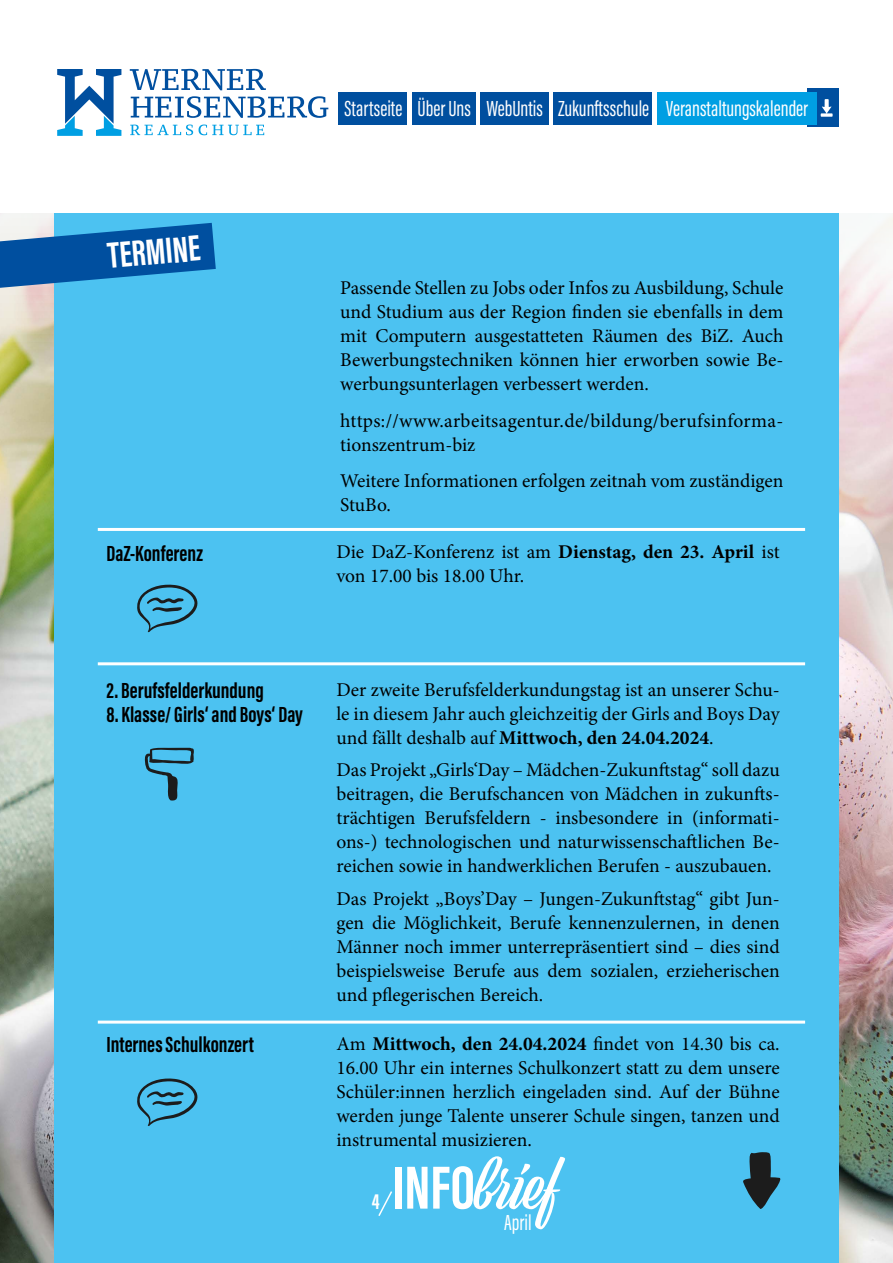
<style>
.page{position:relative;width:893px;height:1263px;background:#fff}
.page>*{position:absolute;margin:0;border:0;box-sizing:border-box;transform-origin:0 0}
.t1{font:62.7px "Viktor Script";color:#fff}
.t2{font:700 37.5px "Acumin Pro Extra Cond";color:#fff}
.t3{font:700 22.5px "Acumin Pro Extra Cond";color:#000}
.t4{font:22.5px "Acumin Pro Extra Cond";color:#fff}
.t5{font:700 22.5px "Acumin Pro Extra Cond";color:#fff}
.t6{font:19.5px/24px "Minion Pro";color:#000;text-align:justify}
.s1{font-weight:700}
.s2{font-family:"Acumin Pro Extra Cond";font-weight:700}
</style>
<div class="page">
<img style="left:0;top:213px;width:893px;height:1050px">
<div style="left:54px;top:182px;width:785px;height:1081px;background:#4cc2f1"></div>
<svg style="left:0;top:223px;width:216px;height:65px"></svg>
<div style="left:0;top:0;width:893px;height:213px;background:#fff"></div>
<hr style="left:98px;top:662px;width:707px;height:3px;background:#fff">
<hr style="left:98px;top:1020px;width:707px;height:3px;background:#fff">
<hr style="left:98px;top:528px;width:707px;height:3px;background:#fff">
<svg style="left:743px;top:1152px;width:37px;height:57px"></svg>
<svg style="left:137px;top:584px;width:61px;height:48px"></svg>
<svg style="left:137px;top:1078px;width:61px;height:48px"></svg>
<svg style="left:145px;top:747px;width:49px;height:54px"></svg>
<svg style="left:378px;top:1191px;width:14px;height:25px"></svg>
<svg style="left:130px;top:69px;width:136px;height:21px"></svg>
<svg style="left:131px;top:96px;width:197px;height:22px"></svg>
<svg style="left:130px;top:125px;width:63px;height:10px"></svg>
<svg style="left:199px;top:125px;width:65px;height:10px"></svg>
<svg style="left:57px;top:69px;width:64px;height:67px"></svg>
<div style="left:339px;top:92px;width:68px;height:32px;background:#004f9f"></div>
<div style="left:481px;top:92px;width:68px;height:32px;background:#004f9f"></div>
<div style="left:412px;top:92px;width:64px;height:32px;background:#004f9f"></div>
<div style="left:553px;top:92px;width:99px;height:32px;background:#004f9f"></div>
<div style="left:808px;top:89px;width:31px;height:38px;background:#004f9f"></div>
<svg style="left:821px;top:99px;width:12px;height:18px"></svg>
<div style="left:657px;top:92px;width:159px;height:32px;background:#009fe3"></div>
<p class="t4" style="left:344px;top:95px;width:465px">Startseite Über Uns WebUntis Zukunftsschule Veranstaltungskalender</p>
<h2 class="t2" style="left:106px;top:233px;width:94px;rotate:-5deg">TERMINE</h2>
<p class="t3" style="left:107px;top:539px;width:98px">DaZ-Konferenz</p>
<p class="t6" style="left:340px;top:276px;width:445px">Passende Stellen zu Jobs oder Infos zu Ausbildung, Schule und Studium aus der Region finden sie ebenfalls in dem mit Computern ausgestatteten Räumen des BiZ. Auch Bewerbungstechniken können hier erworben sowie Be&shy;werbungsunterlagen verbessert werden.</p>
<p class="t6" style="left:340px;top:408px;width:445px">https://www.arbeitsagentur.de/bildung/berufsinforma&shy;tionszentrum-biz</p>
<p class="t6" style="left:340px;top:469px;width:445px">Weitere Informationen erfolgen zeitnah vom zuständigen<br>StuBo.</p>
<p class="t6" style="left:336px;top:540px;width:445px">Die DaZ-Konferenz ist am <span class="s1">Dienstag, den 23. April</span> ist von 17.00 bis 18.00 Uhr.</p>
<p class="t3" style="left:107px;top:677px;width:159px">2. Berufsfelderkundung</p>
<p class="t3" style="left:107px;top:701px;width:198px">8. Klasse/ Girls‘ and Boys‘ Day</p>
<p class="t3" style="left:107px;top:1031px;width:149px">Internes Schulkonzert</p>
<p class="t6" style="left:336px;top:678px;width:445px">Der zweite Berufsfelderkundungstag ist an unserer Schu&shy;le in diesem Jahr auch gleichzeitig der Girls and Boys Day und fällt deshalb auf <span class="s1">Mittwoch, den 24.04.2024</span>.</p>
<p class="t6" style="left:336px;top:758px;width:445px">Das Projekt „Girls‘Day – Mädchen-Zukunftstag“ soll dazu beitragen, die Berufschancen von Mädchen in zukunfts&shy;trächtigen Berufsfeldern - insbesondere in (informati&shy;ons-) technologischen und naturwissenschaftlichen Be&shy;reichen sowie in handwerklichen Berufen - auszubauen.</p>
<p class="t6" style="left:336px;top:887px;width:445px">Das Projekt „Boys’Day – Jungen-Zukunftstag“ gibt Jun&shy;gen die Möglichkeit, Berufe kennenzulernen, in denen Männer noch immer unterrepräsentiert sind – dies sind beispielsweise Berufe aus dem sozialen, erzieherischen und pflegerischen Bereich.</p>
<p class="t6" style="left:336px;top:1032px;width:445px">Am <span class="s1">Mittwoch, den 24.04.2024</span> findet von 14.30 bis ca.<br>16.00 Uhr ein internes Schulkonzert statt zu dem unsere Schüler:innen herzlich eingeladen sind. Auf der Bühne werden junge Talente unserer Schule singen, tanzen und instrumental musizieren.</p>
<p class="t5" style="left:372px;top:1188px;width:9px">4</p>
<h1 class="t1" style="left:392px;top:1150px;width:167px"><span class="s2">INFO</span>brief</h1>
<p class="t4" style="left:504px;top:1209px;width:29px">April</p>
</div>
